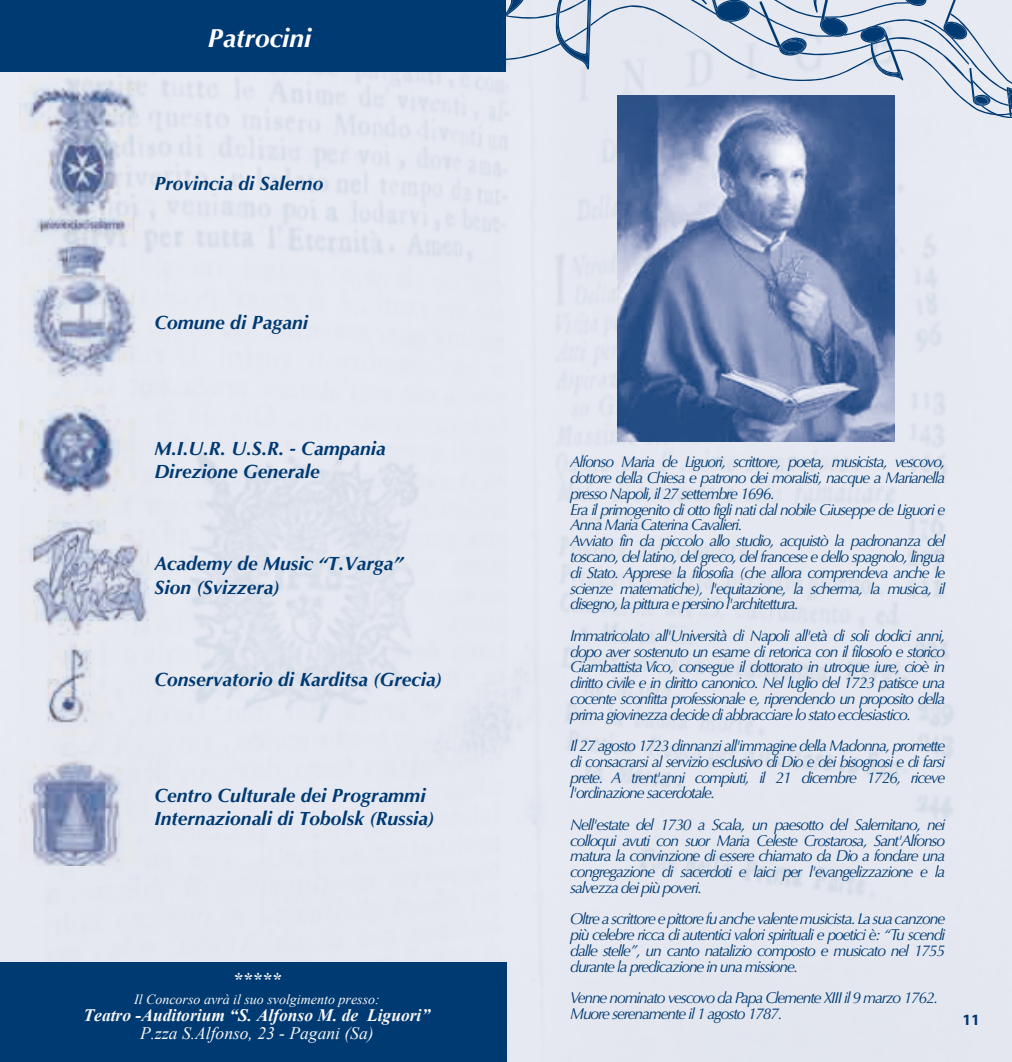
<style>
.page{position:relative;width:1012px;height:1062px;background:#fff}
.page>*{position:absolute;margin:0;border:0;box-sizing:border-box;transform-origin:0 0}
.t1{font:italic 700 26.25px "Optima";color:#fff}
.t2{font:italic 700 19.25px/23.1px "Optima";color:#003a73}
.t3{font:italic 700 19.25px "Times New Roman";color:#f6f6f6}
.t4{font:italic 700 17.5px "Times New Roman";color:#f6f6f6}
.t5{font:italic 17.5px "Times New Roman";color:#f6f6f6}
.t6{font:italic 15.75px/15.8px "Optima";letter-spacing:-.075em;color:#003a73;text-align:justify}
.t7{font:700 15.75px "Myriad Pro";color:#003a73}
.t8{font:italic 14px "Times New Roman";color:#f6f6f6}
</style>
<div class="page">
<div style="left:1px;top:72px;width:1011px;height:990px;background:#e5e8f0"></div>
<div style="left:0;top:962px;width:506px;height:99px;background:#003a73"></div>
<div style="left:0;top:0;width:506px;height:72px;background:#003a73"></div>
<svg style="left:486px;top:0;width:526px;height:121px;background:#c9d2e0"></svg>
<img style="left:617px;top:95px;width:278px;height:347px">
<img style="left:20px;top:77px;width:150px;height:788px">
<h1 class="t1" style="left:208px;top:22px;width:105px">Patrocini</h1>
<p class="t2" style="left:154px;top:172px;width:171px">Provincia di Salerno</p>
<p class="t2" style="left:154px;top:311px;width:155px">Comune di Pagani</p>
<p class="t2" style="left:154px;top:437px;width:233px">M.I.U.R. U.S.R. - Campania<br>Direzione Generale</p>
<p class="t2" style="left:154px;top:552px;width:250px">Academy de Music “T.Varga”<br>Sion (Svizzera)</p>
<p class="t2" style="left:154px;top:668px;width:289px">Conservatorio di Karditsa (Grecia)</p>
<p class="t2" style="left:154px;top:783px;width:282px">Centro Culturale dei Programmi<br>Internazionali di Tobolsk (Russia)</p>
<p class="t3" style="left:233px;top:966px;width:50px">*****</p>
<p class="t8" style="left:134px;top:989px;width:247px">Il Concorso avrà il suo svolgimento presso:</p>
<p class="t4" style="left:84px;top:1003px;width:348px">Teatro -Auditorium “S. Alfonso M. de Liguori”</p>
<p class="t5" style="left:140px;top:1020px;width:235px">P.zza S.Alfonso, 23 - Pagani (Sa)</p>
<p class="t6" style="left:570px;top:454px;width:377px;text-align:left">Alfonso Maria de Liguori, scrittore, poeta, musicista, vescovo, dottore della Chiesa e patrono dei moralisti, nacque a Marianella presso Napoli, il 27 settembre 1696.<br>Era il primogenito di otto figli nati dal nobile Giuseppe de Liguori e Anna Maria Caterina Cavalieri.<br>Avviato fin da piccolo allo studio, acquistò la padronanza del toscano, del latino, del greco, del francese e dello spagnolo, lingua di Stato. Apprese la filosofia (che allora comprendeva anche le scienze matematiche), l'equitazione, la scherma, la musica, il disegno, la pittura e persino l'architettura.</p>
<p class="t6" style="left:570px;top:627px;width:377px">Immatricolato all'Università di Napoli all'età di soli dodici anni, dopo aver sostenuto un esame di retorica con il filosofo e storico Giambattista Vico, consegue il dottorato in utroque iure, cioè in diritto civile e in diritto canonico. Nel luglio del 1723 patisce una cocente sconfitta professionale e, riprendendo un proposito della prima giovinezza decide di abbracciare lo stato ecclesiastico.</p>
<p class="t6" style="left:570px;top:738px;width:377px">Il 27 agosto 1723 dinnanzi all'immagine della Madonna, promette di consacrarsi al servizio esclusivo di Dio e dei bisognosi e di farsi prete. A trent'anni compiuti, il 21 dicembre 1726, riceve l'ordinazione sacerdotale.</p>
<p class="t6" style="left:570px;top:816px;width:377px">Nell'estate del 1730 a Scala, un paesotto del Salernitano, nei colloqui avuti con suor Maria Celeste Crostarosa, Sant'Alfonso matura la convinzione di essere chiamato da Dio a fondare una congregazione di sacerdoti e laici per l'evangelizzazione e la salvezza dei più poveri.</p>
<p class="t6" style="left:570px;top:911px;width:377px">Oltre a scrittore e pittore fu anche valente musicista. La sua canzone più celebre ricca di autentici valori spirituali e poetici è: “Tu scendi dalle stelle”, un canto natalizio composto e musicato nel 1755 durante la predicazione in una missione.</p>
<p class="t6" style="left:570px;top:990px;width:369px">Venne nominato vescovo da Papa Clemente XIII il 9 marzo 1762.<br>Muore serenamente il 1 agosto 1787.</p>
<p class="t7" style="left:962px;top:1009px;width:19px">11</p>
</div>
